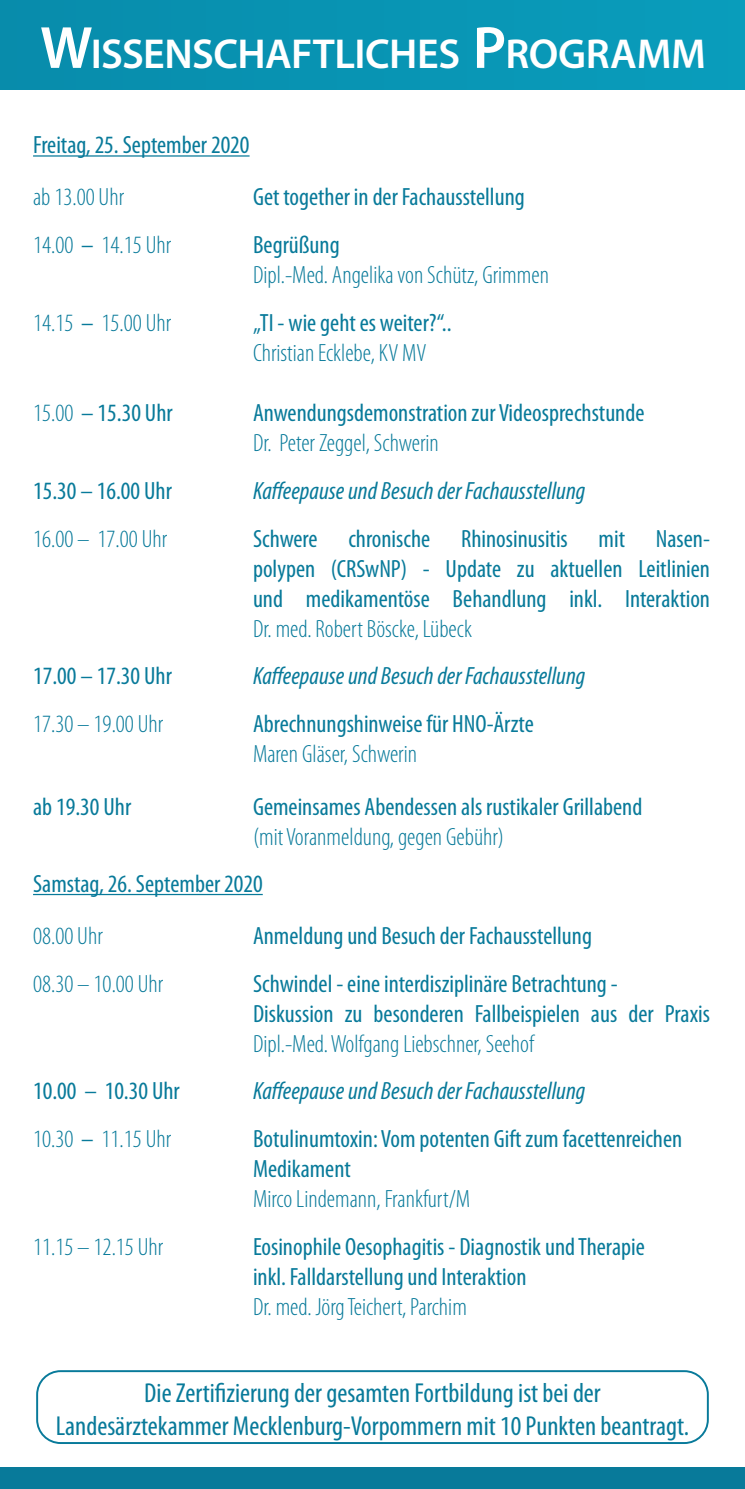
<style>
.page{position:relative;width:745px;height:1489px;background:#fff}
.page>*{position:absolute;margin:0;border:0;box-sizing:border-box;transform-origin:0 0}
.t1{font:600 42px "Myriad Pro";letter-spacing:-.01em;color:#fff}
.Text{font:condensed 27.5px "Myriad Pro";color:#087a9a}
.Text-2{font:condensed 25px/30px "Myriad Pro";color:#087a9a}
.Text-3{font:300 condensed 25px "Myriad Pro";color:#087a9a}
.Text-4{font:italic condensed 25px "Myriad Pro";color:#087a9a}
.s1{font-size:60px}
.s2{font-weight:400}
.s3{font-weight:300}
</style>
<div class="page">
<div style="left:0;top:1467px;width:744px;height:21px;background:#087a9a"></div>
<div style="left:0;top:0;width:744px;height:89px;background:#0894b3"></div>
<hr style="left:33px;top:155px;width:216px;height:2px;background:#087a9a">
<hr style="left:33px;top:893px;width:229px;height:2px;background:#087a9a">
<div style="left:36px;top:1369px;width:672px;height:74px;border:2px solid #087a9a;border-radius:23px"></div>
<p class="t1" style="left:40px;top:27px;width:666px"><span class="s1">W</span>ISSENSCHAFTLICHES <span class="s1">P</span>ROGRAMM</p>
<p class="Text-2" style="left:33px;top:130px;width:218px">Freitag, 25. September 2020</p>
<p class="Text-3" style="left:33px;top:182px;width:92px">ab 13.00 Uhr</p>
<p class="Text-2" style="left:253px;top:182px;width:273px">Get together in der Fachausstellung</p>
<p class="Text-3" style="left:33px;top:230px;width:140px">14.00 <span class="s2">–</span> 14.15 Uhr</p>
<p class="Text-2" style="left:253px;top:229px;width:88px">Begrüßung</p>
<p class="Text-3" style="left:253px;top:260px;width:297px">Dipl.-Med. Angelika von Schütz, Grimmen</p>
<p class="Text-3" style="left:33px;top:308px;width:140px">14.15 <span class="s2">–</span> 15.00 Uhr</p>
<p class="Text-2" style="left:253px;top:307px;width:200px">„TI - wie geht es weiter?“..<br><span class="s3">Christian Ecklebe, KV MV</span></p>
<p class="Text-2" style="left:253px;top:397px;width:393px">Anwendungsdemonstration zur Videosprechstunde</p>
<p class="Text-3" style="left:253px;top:428px;width:187px">Dr. Peter Zeggel, Schwerin</p>
<p class="Text-2" style="left:33px;top:397px;width:141px"><span class="s3">15.00</span> – 15.30 Uhr</p>
<p class="Text-2" style="left:33px;top:475px;width:140px">15.30 – 16.00 Uhr</p>
<p class="Text-4" style="left:253px;top:475px;width:334px">Kaffeepause und Besuch der Fachausstellung</p>
<p class="Text-3" style="left:33px;top:523px;width:136px">16.00 – 17.00 Uhr</p>
<p class="Text-2" style="left:253px;top:523px;width:458px;text-align:justify">Schwere chronische Rhinosinusitis mit Nasen&shy;polypen (CRSwNP) - Update zu aktuellen Leitlinien und medikamentöse Behandlung inkl. Interaktion <span class="s3">Dr. med. Robert Böscke, Lübeck</span></p>
<p class="Text-2" style="left:33px;top:660px;width:140px">17.00 – 17.30 Uhr</p>
<p class="Text-4" style="left:253px;top:661px;width:334px">Kaffeepause und Besuch der Fachausstellung</p>
<p class="Text-3" style="left:33px;top:709px;width:132px">17.30 – 19.00 Uhr</p>
<p class="Text-2" style="left:253px;top:708px;width:282px">Abrechnungshinweise für HNO-Ärzte<br><span class="s3">Maren Gläser, Schwerin</span></p>
<p class="Text-2" style="left:33px;top:791px;width:100px">ab 19.30 Uhr</p>
<p class="Text-2" style="left:253px;top:791px;width:390px">Gemeinsames Abendessen als rustikaler Grillabend</p>
<p class="Text-3" style="left:253px;top:821px;width:252px">(mit Voranmeldung, gegen Gebühr)</p>
<p class="Text-2" style="left:33px;top:868px;width:231px">Samstag, 26. September 2020</p>
<p class="Text-3" style="left:33px;top:920px;width:71px">08.00 Uhr</p>
<p class="Text-2" style="left:253px;top:920px;width:340px">Anmeldung und Besuch der Fachausstellung</p>
<p class="Text-3" style="left:33px;top:968px;width:132px">08.30 – 10.00 Uhr</p>
<p class="Text-2" style="left:253px;top:967px;width:366px">Schwindel - eine interdisziplinäre Betrachtung -</p>
<p class="Text-2" style="left:253px;top:997px;width:458px">Diskussion zu besonderen Fallbeispielen aus der Praxis<br><span class="s3">Dipl.-Med. Wolfgang Liebschner, Seehof</span></p>
<p class="Text-2" style="left:33px;top:1075px;width:148px">10.00 – 10.30 Uhr</p>
<p class="Text-4" style="left:253px;top:1075px;width:334px">Kaffeepause und Besuch der Fachausstellung</p>
<p class="Text-3" style="left:33px;top:1124px;width:140px">10.30 <span class="s2">–</span> 11.15 Uhr</p>
<p class="Text-2" style="left:253px;top:1123px;width:430px">Botulinumtoxin: Vom potenten Gift zum facettenreichen<br>Medikament<br><span class="s3">Mirco Lindemann, Frankfurt/M</span></p>
<p class="Text-3" style="left:33px;top:1231px;width:132px">11.15 – 12.15 Uhr</p>
<p class="Text-2" style="left:253px;top:1231px;width:393px">Eosinophile Oesophagitis - Diagnostik und Therapie</p>
<p class="Text-2" style="left:253px;top:1261px;width:275px">inkl. Falldarstellung und Interaktion</p>
<p class="Text-3" style="left:253px;top:1291px;width:215px">Dr. med. Jörg Teichert, Parchim</p>
<p class="Text" style="left:144px;top:1375px;width:458px">Die Zertifizierung der gesamten Fortbildung ist bei der</p>
<p class="Text" style="left:56px;top:1408px;width:634px">Landesärztekammer Mecklenburg-Vorpommern mit 10 Punkten beantragt.</p>
</div>
